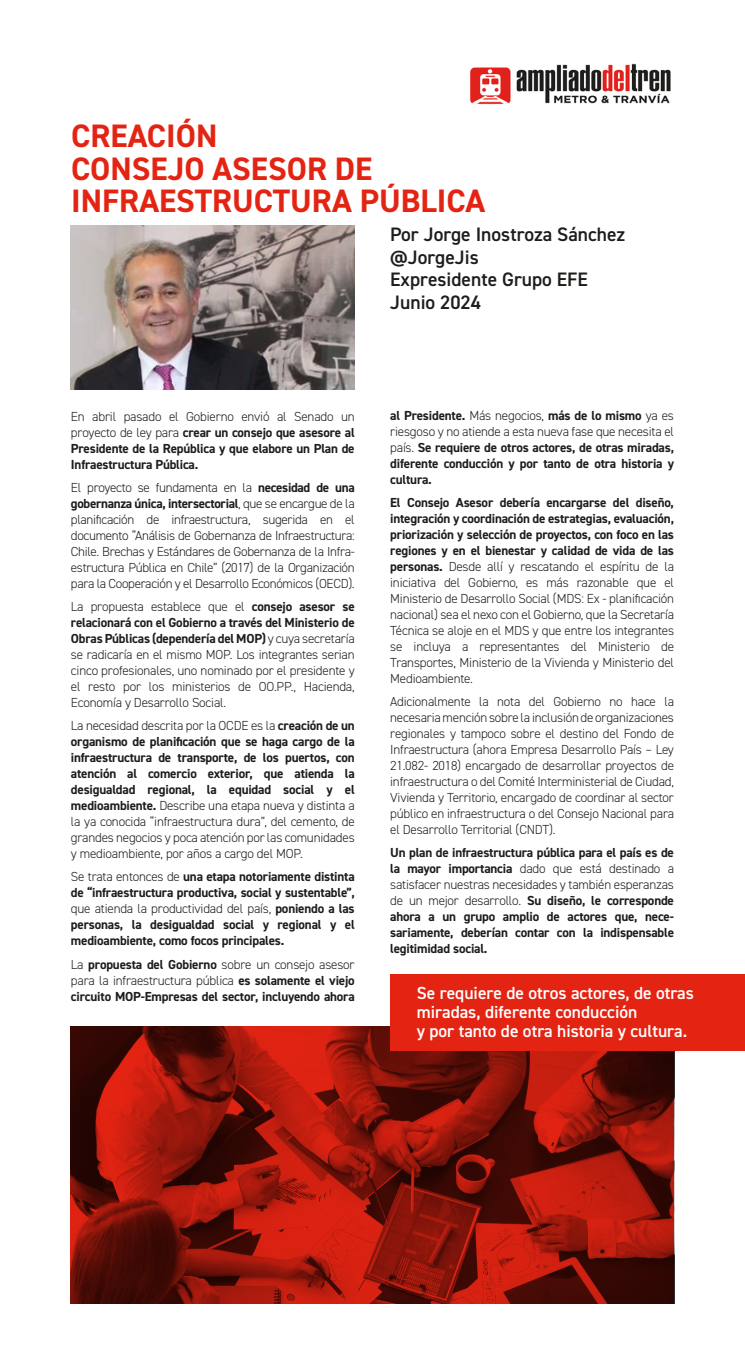
<style>
.page{position:relative;width:745px;height:1347px;background:#fff}
.page>*{position:absolute;margin:0;border:0;box-sizing:border-box;transform-origin:0 0}
.t1{font:700 32.5px "DIN2014";color:#e42413}
.t2{font:600 19.5px "DIN2014";color:#1d1d1b}
.t3{font:600 17.5px/18.8px "DIN2014";color:#fff}
.t4{font:300 13.12px/16px "DIN2014";letter-spacing:-.015em;color:#1d1d1b;text-align:justify}
.t5{font:700 13.12px/16px "DIN2014";letter-spacing:-.015em;color:#1d1d1b;text-align:justify}
.s1{font-weight:300}
.s2{font-weight:700}
</style>
<div class="page">
<img style="left:71px;top:1026px;width:602px;height:277px">
<div style="left:390px;top:974px;width:354px;height:77px;background:#e42413"></div>
<img style="left:470px;top:63px;width:201px;height:42px">
<img style="left:71px;top:225px;width:283px;height:164px">
<p class="t1" style="left:71px;top:114px;width:148px">CREACIÓN</p>
<p class="t1" style="left:71px;top:147px;width:302px">CONSEJO ASESOR DE</p>
<p class="t1" style="left:71px;top:179px;width:415px">INFRAESTRUCTURA PÚBLICA</p>
<p class="t2" style="left:390px;top:221px;width:236px">Por Jorge Inostroza Sánchez</p>
<p class="t2" style="left:390px;top:244px;width:90px">@JorgeJis</p>
<p class="t2" style="left:390px;top:266px;width:199px">Expresidente Grupo EFE</p>
<p class="t2" style="left:390px;top:289px;width:92px">Junio 2024</p>
<p class="t5" style="left:71px;top:408px;width:285px"><span class="s1">En abril pasado el Gobierno envió al Senado un proyecto de ley para</span> crear un consejo que asesore al Presidente de la República y que elabore un Plan de Infraestructura Pública.</p>
<p class="t4" style="left:71px;top:479px;width:285px">El proyecto se fundamenta en la <span class="s2">necesidad de una gobernanza única, intersectorial</span>, que se encargue de la planificación de infraestructura, sugerida en el documento “Análisis de Gobernanza de Infraestructura:<br>Chile. Brechas y Estándares de Gobernanza de la Infra&shy;estructura Pública en Chile” (2017) de la Organización para la Cooperación y el Desarrollo Económicos (OECD).</p>
<p class="t4" style="left:71px;top:598px;width:285px">La propuesta establece que el <span class="s2">consejo asesor se relacionará con el Gobierno a través del Ministerio de Obras Públicas (dependería del MOP)</span> y cuya secretaría se radicaría en el mismo MOP. Los integrantes serian cinco profesionales, uno nominado por el presidente y el resto por los ministerios de OO.PP., Hacienda, Economía y Desarrollo Social.</p>
<p class="t4" style="left:71px;top:717px;width:285px">La necesidad descrita por la OCDE es la <span class="s2">creación de un organismo de planificación que se haga cargo de la infraestructura de transporte, de los puertos, con atención al comercio exterior, que atienda la desigualdad regional, la equidad social y el medioambiente.</span> Describe una etapa nueva y distinta a la ya conocida “infraestructura dura”, del cemento, de grandes negocios y poca atención por las comunidades y medioambiente, por años a cargo del MOP.</p>
<p class="t5" style="left:71px;top:868px;width:285px"><span class="s1">Se trata entonces de</span> una etapa notoriamente distinta de “infraestructura productiva, social y sustentable”, <span class="s1">que atienda la productividad del país,</span> poniendo a las personas, la desigualdad social y regional y el medioambiente, como focos principales.</p>
<p class="t5" style="left:71px;top:955px;width:285px"><span class="s1">La</span> propuesta del Gobierno <span class="s1">sobre un consejo asesor para la infraestructura pública</span> es solamente el viejo circuito MOP-Empresas del sector, incluyendo ahora</p>
<p class="t5" style="left:390px;top:407px;width:285px">al Presidente. <span class="s1">Más negocios,</span> más de lo mismo <span class="s1">ya es riesgoso y no atiende a esta nueva fase que necesita el país.</span> Se requiere de otros actores, de otras miradas, diferente conducción y por tanto de otra historia y cultura.</p>
<p class="t4" style="left:390px;top:494px;width:285px"><span class="s2">El Consejo Asesor debería encargarse del diseño, integración y coordinación de estrategias, evaluación, priorización y selección de proyectos, con foco en las regiones y en el bienestar y calidad de vida de las personas.</span> Desde allí y rescatando el espíritu de la iniciativa del Gobierno, es más razonable que el Ministerio de Desarrollo Social (MDS: Ex - planificación nacional) sea el nexo con el Gobierno, que la Secretaría Técnica se aloje en el MDS y que entre los integrantes se incluya a representantes del Ministerio de Transportes, Ministerio de la Vivienda y Ministerio del Medioambiente.</p>
<p class="t4" style="left:390px;top:693px;width:285px">Adicionalmente la nota del Gobierno no hace la necesaria mención sobre la inclusión de organizaciones regionales y tampoco sobre el destino del Fondo de Infraestructura (ahora Empresa Desarrollo País – Ley 21.082- 2018) encargado de desarrollar proyectos de infraestructura o del Comité Interministerial de Ciudad, Vivienda y Territorio, encargado de coordinar al sector público en infraestructura o del Consejo Nacional para el Desarrollo Territorial (CNDT).</p>
<p class="t5" style="left:390px;top:844px;width:285px">Un plan de infraestructura pública para el país es de la mayor importancia <span class="s1">dado que está destinado a satisfacer nuestras necesidades y también esperanzas de un mejor desarrollo.</span> Su diseño, le corresponde ahora a un grupo amplio de actores que, nece&shy;sariamente, deberían contar con la indispensable legitimidad social.</p>
<p class="t3" style="left:416px;top:983px;width:278px">Se requiere de otros actores, de otras miradas, diferente conducción<br>y por tanto de otra historia y cultura.</p>
</div>
